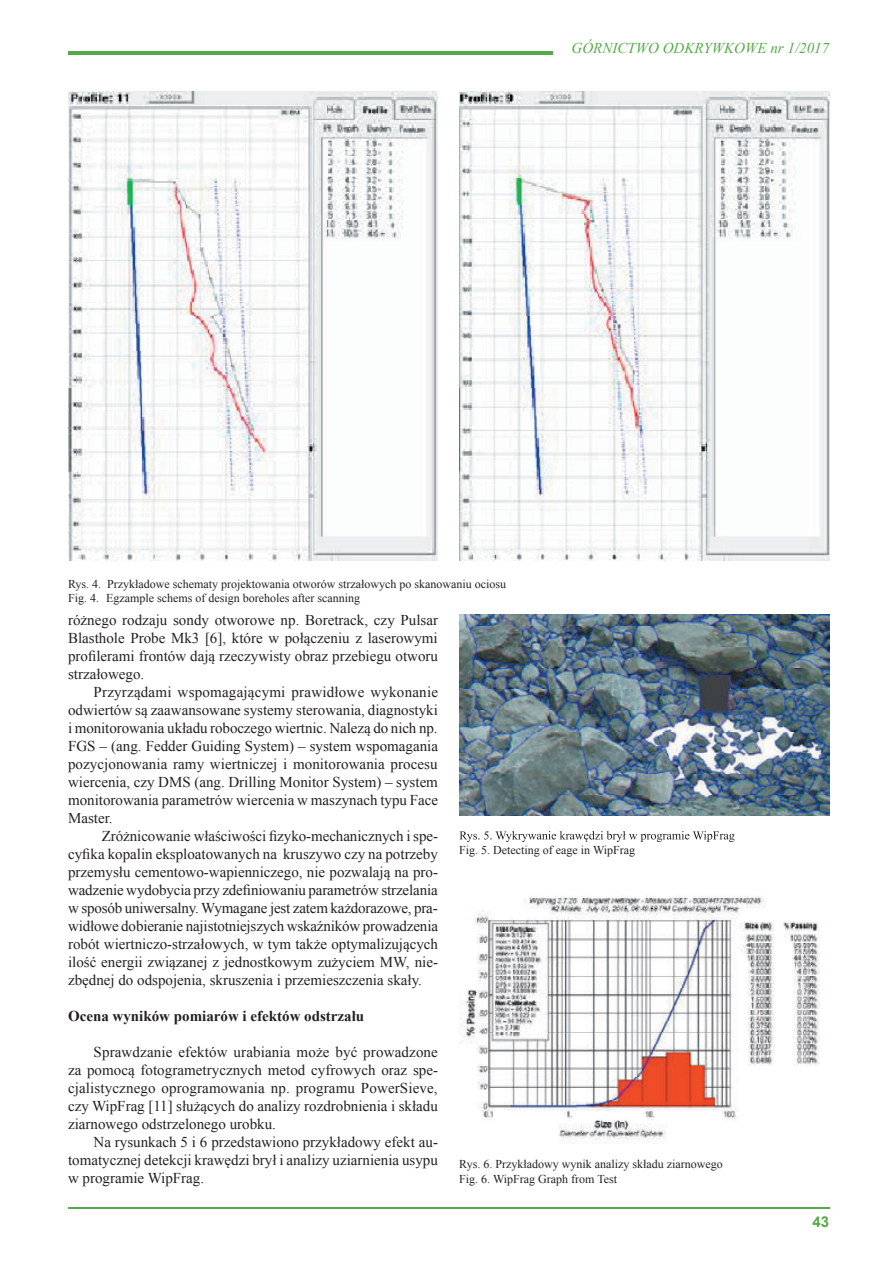
<style>
.page{position:relative;width:893px;height:1263px;background:#fff}
.page>*{position:absolute;margin:0;border:0;box-sizing:border-box;transform-origin:0 0}
.t1{font:15px/18px "Times New Roman";color:#231f20;text-align:justify}
.t2{font:700 15px "Times New Roman";color:#231f20}
.t3{font:italic 15px "Times New Roman";color:#54aa46}
.t4{font:700 15px "Arial";color:#54aa46}
.t5{font:12px/14.4px "Times New Roman";color:#231f20}
</style>
<div class="page">
<hr style="left:68px;top:1208px;width:761px;height:1px;background:#54aa46">
<hr style="left:68px;top:51px;width:485px;height:3px;background:#54aa46">
<img style="left:68px;top:91px;width:370px;height:469px">
<img style="left:459px;top:91px;width:370px;height:469px">
<img style="left:459px;top:614px;width:370px;height:202px">
<img style="left:459px;top:896px;width:361px;height:248px">
<svg style="left:459px;top:831px;width:275px;height:11px"></svg>
<p class="t3" style="left:571px;top:37px;width:259px">GÓRNICTWO ODKRYWKOWE nr 1/2017</p>
<p class="t5" style="left:68px;top:576px;width:440px">Rys. 4. Przykładowe schematy projektowania otworów strzałowych po skanowaniu ociosu<br>Fig. 4. Egzample schems of design boreholes after scanning</p>
<p class="t1" style="left:68px;top:611px;width:372px">różnego rodzaju sondy otworowe np. Boretrack, czy Pulsar Blasthole Probe Mk3 [6], które w połączeniu z laserowymi profilerami frontów dają rzeczywisty obraz przebiegu otworu strzałowego.</p>
<p class="t1" style="left:68px;top:683px;width:372px;text-indent:26px">Przyrządami wspomagającymi prawidłowe wykonanie odwiertów są zaawansowane systemy sterowania, diagnostyki i monitorowania układu roboczego wiertnic. Nalezą do nich np.<br>FGS – (ang. Fedder Guiding System) – system wspomagania pozycjonowania ramy wiertniczej i monitorowania procesu wiercenia, czy DMS (ang. Drilling Monitor System) – system monitorowania parametrów wiercenia w maszynach typu Face Master.</p>
<p class="t1" style="left:68px;top:827px;width:371px;text-indent:34px">Zróżnicowanie właściwości fizyko-mechanicznych i spe&shy;cyfika kopalin eksploatowanych na kruszywo czy na potrzeby przemysłu cementowo-wapienniczego, nie pozwalają na pro&shy;wadzenie wydobycia przy zdefiniowaniu parametrów strzelania w sposób uniwersalny. Wymagane jest zatem każdorazowe, pra&shy;widłowe dobieranie najistotniejszych wskaźników prowadzenia robót wiertniczo-strzałowych, w tym także optymalizujących ilość energii związanej z jednostkowym zużyciem MW, nie&shy;zbędnej do odspojenia, skruszenia i przemieszczenia skały.</p>
<p class="t2" style="left:68px;top:1006px;width:298px">Ocena wyników pomiarów i efektów odstrzału</p>
<p class="t1" style="left:68px;top:1043px;width:372px;text-indent:26px">Sprawdzanie efektów urabiania może być prowadzone za pomocą fotogrametrycznych metod cyfrowych oraz spe&shy;cjalistycznego oprogramowania np. programu PowerSieve, czy WipFrag [11] służących do analizy rozdrobnienia i składu ziarnowego odstrzelonego urobku.</p>
<p class="t1" style="left:68px;top:1133px;width:371px;text-indent:26px">Na rysunkach 5 i 6 przedstawiono przykładowy efekt au&shy;tomatycznej detekcji krawędzi brył i analizy uziarnienia usypu w programie WipFrag.</p>
<p class="t5" style="left:459px;top:842px;width:177px">Fig. 5. Detecting of eage in WipFrag</p>
<p class="t5" style="left:459px;top:1157px;width:265px">Rys. 6. Przykładowy wynik analizy składu ziarnowego<br>Fig. 6. WipFrag Graph from Test</p>
<p class="t4" style="left:812px;top:1212px;width:18px">43</p>
</div>
